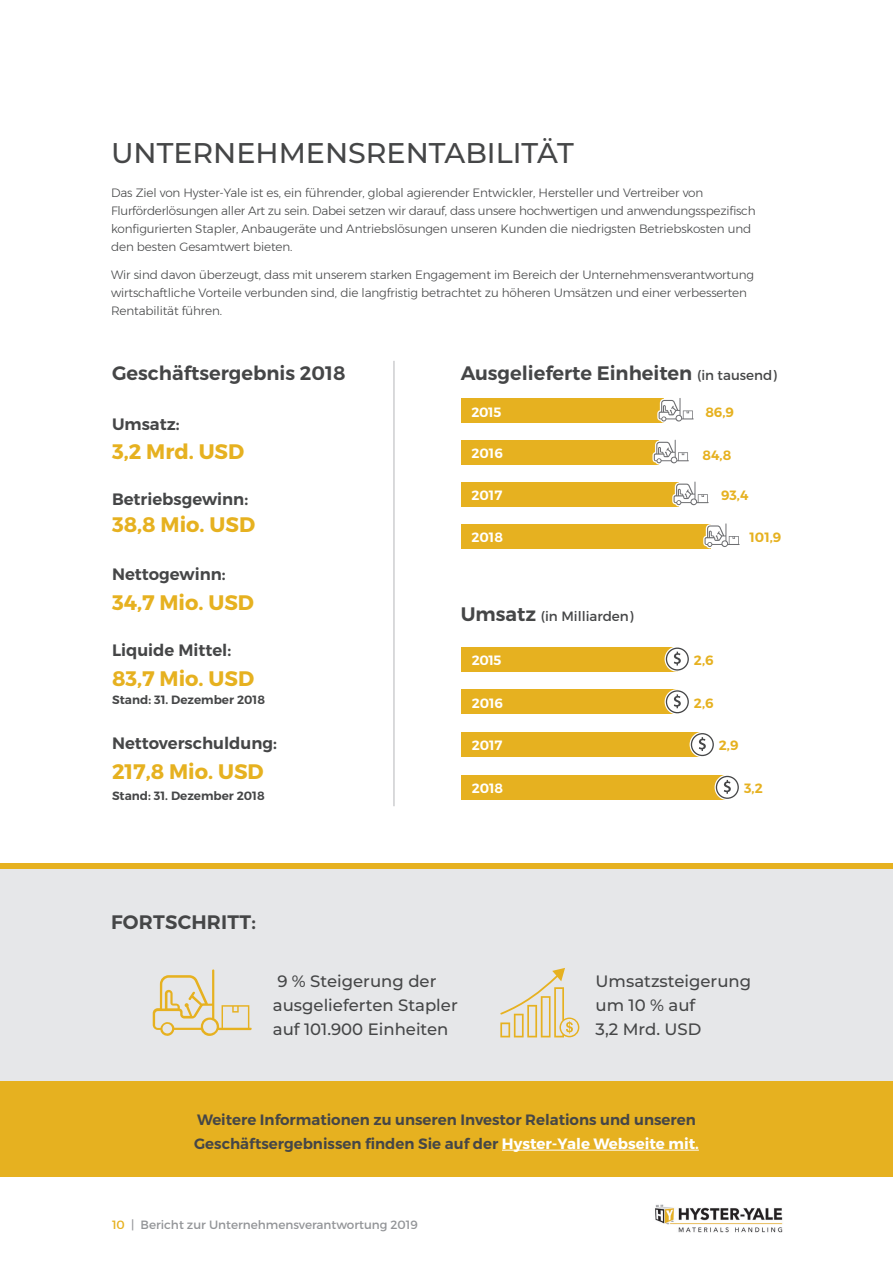
<style>
.page{position:relative;width:893px;height:1263px;background:#fff}
.page>*{position:absolute;margin:0;border:0;box-sizing:border-box;transform-origin:0 0}
.t1{font:500 28.5px "Montserrat";color:#454647}
.t2{font:700 21px "Montserrat";color:#e6b120}
.t3{font:600 19.5px "Montserrat";color:#454647}
.t4{font:500 16.5px/24px "Montserrat";color:#454647}
.t5{font:600 16.5px "Montserrat";color:#454647}
.t6{font:600 15px/24px "Montserrat";color:#454647}
.t7{font:600 13.5px "Montserrat";color:#fff}
.t8{font:600 13.5px "Montserrat";color:#e6b120}
.t9{font:13.5px "Montserrat";color:#454647}
.t10{font:300 12px/18px "Montserrat";letter-spacing:-.01em;color:#454647}
.t11{font:600 12px "Montserrat";color:#454647}
.t12{font:12px "Montserrat";color:#939598}
.s1{font-weight:400;font-size:13.5px}
.s2{font-weight:600;font-size:19.5px}
.s3{font-weight:700;color:#fff}
.s4{color:#e6b120}
</style>
<div class="page">
<img style="left:655px;top:1204px;width:128px;height:29px">
<hr style="left:394px;top:361px;width:1px;height:445px;background:#b4b5b8">
<div style="left:0;top:868px;width:893px;height:213px;background:#e6e7e9"></div>
<div style="left:461px;top:524px;width:250px;height:24px;background:#e6b120"></div>
<div style="left:461px;top:482px;width:218px;height:24px;background:#e6b120"></div>
<div style="left:461px;top:440px;width:198px;height:25px;background:#e6b120"></div>
<div style="left:461px;top:399px;width:203px;height:24px;background:#e6b120"></div>
<svg style="left:657px;top:398px;width:37px;height:25px"></svg>
<svg style="left:652px;top:439px;width:37px;height:26px"></svg>
<svg style="left:672px;top:481px;width:37px;height:25px"></svg>
<svg style="left:703px;top:523px;width:37px;height:25px"></svg>
<div style="left:461px;top:775px;width:266px;height:25px;background:#e6b120"></div>
<div style="left:461px;top:732px;width:241px;height:25px;background:#e6b120"></div>
<div style="left:461px;top:689px;width:216px;height:25px;background:#e6b120"></div>
<div style="left:461px;top:647px;width:216px;height:24px;background:#e6b120"></div>
<svg style="left:665px;top:647px;width:24px;height:25px"></svg>
<svg style="left:665px;top:689px;width:24px;height:25px"></svg>
<svg style="left:689px;top:732px;width:25px;height:25px"></svg>
<svg style="left:714px;top:775px;width:25px;height:25px"></svg>
<div style="left:0;top:1081px;width:893px;height:96px;background:#e6b120"></div>
<hr style="left:502px;top:1150px;width:197px;height:1px;background:#fff">
<div style="left:0;top:863px;width:893px;height:5px;background:#e6b120"></div>
<svg style="left:500px;top:968px;width:79px;height:69px"></svg>
<svg style="left:153px;top:969px;width:99px;height:67px"></svg>
<h1 class="t1" style="left:111px;top:133px;width:464px">UNTERNEHMENSRENTABILITÄT</h1>
<p class="t10" style="left:111px;top:184px;width:646px">Das Ziel von Hyster-Yale ist es, ein führender, global agierender Entwickler, Hersteller und Vertreiber von Flurförderlösungen aller Art zu sein. Dabei setzen wir darauf, dass unsere hochwertigen und anwendungsspezifisch konfigurierten Stapler, Anbaugeräte und Antriebslösungen unseren Kunden die niedrigsten Betriebskosten und den besten Gesamtwert bieten.</p>
<p class="t10" style="left:111px;top:265px;width:644px">Wir sind davon überzeugt, dass mit unserem starken Engagement im Bereich der Unternehmensverantwortung wirtschaftliche Vorteile verbunden sind, die langfristig betrachtet zu höheren Umsätzen und einer verbesserten<br>Rentabilität führen.</p>
<h3 class="t3" style="left:112px;top:361px;width:235px">Geschäftsergebnis 2018</h3>
<h3 class="t5" style="left:112px;top:413px;width:69px">Umsatz:</h3>
<h2 class="t2" style="left:112px;top:439px;width:134px">3,2 Mrd. USD</h2>
<h3 class="t5" style="left:112px;top:489px;width:138px">Betriebsgewinn:</h3>
<h2 class="t2" style="left:112px;top:512px;width:145px">38,8 Mio. USD</h2>
<h3 class="t5" style="left:112px;top:564px;width:115px">Nettogewinn:</h3>
<h2 class="t2" style="left:112px;top:590px;width:143px">34,7 Mio. USD</h2>
<h3 class="t5" style="left:112px;top:640px;width:121px">Liquide Mittel:</h3>
<h2 class="t2" style="left:112px;top:665px;width:144px">83,7 Mio. USD</h2>
<p class="t11" style="left:112px;top:692px;width:154px">Stand: 31. Dezember 2018</p>
<h3 class="t5" style="left:112px;top:733px;width:167px">Nettoverschuldung:</h3>
<h2 class="t2" style="left:112px;top:758px;width:153px">217,8 Mio. USD</h2>
<p class="t11" style="left:112px;top:788px;width:154px">Stand: 31. Dezember 2018</p>
<h3 class="t3" style="left:111px;top:910px;width:146px">FORTSCHRITT:</h3>
<h3 class="t3" style="left:461px;top:361px;width:318px">Ausgelieferte Einheiten <span class="s1">(in tausend)</span></h3>
<p class="t7" style="left:471px;top:404px;width:31px">2015</p>
<p class="t7" style="left:471px;top:445px;width:33px">2016</p>
<p class="t7" style="left:471px;top:487px;width:32px">2017</p>
<p class="t7" style="left:471px;top:529px;width:33px">2018</p>
<p class="t8" style="left:705px;top:404px;width:30px">86,9</p>
<p class="t8" style="left:703px;top:447px;width:30px">84,8</p>
<p class="t8" style="left:721px;top:487px;width:29px">93,4</p>
<p class="t8" style="left:749px;top:529px;width:33px">101,9</p>
<p class="t9" style="left:461px;top:608px;width:174px"><span class="s2">Umsatz</span> (in Milliarden)</p>
<p class="t7" style="left:472px;top:652px;width:31px">2015</p>
<p class="t7" style="left:472px;top:695px;width:33px">2016</p>
<p class="t7" style="left:472px;top:737px;width:32px">2017</p>
<p class="t7" style="left:472px;top:779px;width:33px">2018</p>
<p class="t8" style="left:744px;top:779px;width:20px">3,2</p>
<p class="t8" style="left:694px;top:652px;width:21px">2,6</p>
<p class="t8" style="left:694px;top:695px;width:21px">2,6</p>
<p class="t8" style="left:719px;top:737px;width:21px">2,9</p>
<h3 class="t4" style="left:273px;top:968px;width:186px">9 % Steigerung der ausgelieferten Stapler auf 101.900 Einheiten</h3>
<h3 class="t4" style="left:596px;top:968px;width:157px">Umsatzsteigerung um 10 % auf<br>3,2 Mrd. USD</h3>
<p class="t6" style="left:194px;top:1107px;width:506px">Weitere Informationen zu unseren Investor Relations und unseren<br>Geschäftsergebnissen finden Sie auf der <span class="s3">Hyster-Yale Webseite mit.</span></p>
<p class="t12" style="left:112px;top:1217px;width:307px"><span class="s4">10</span> | Bericht zur Unternehmensverantwortung 2019</p>
</div>
